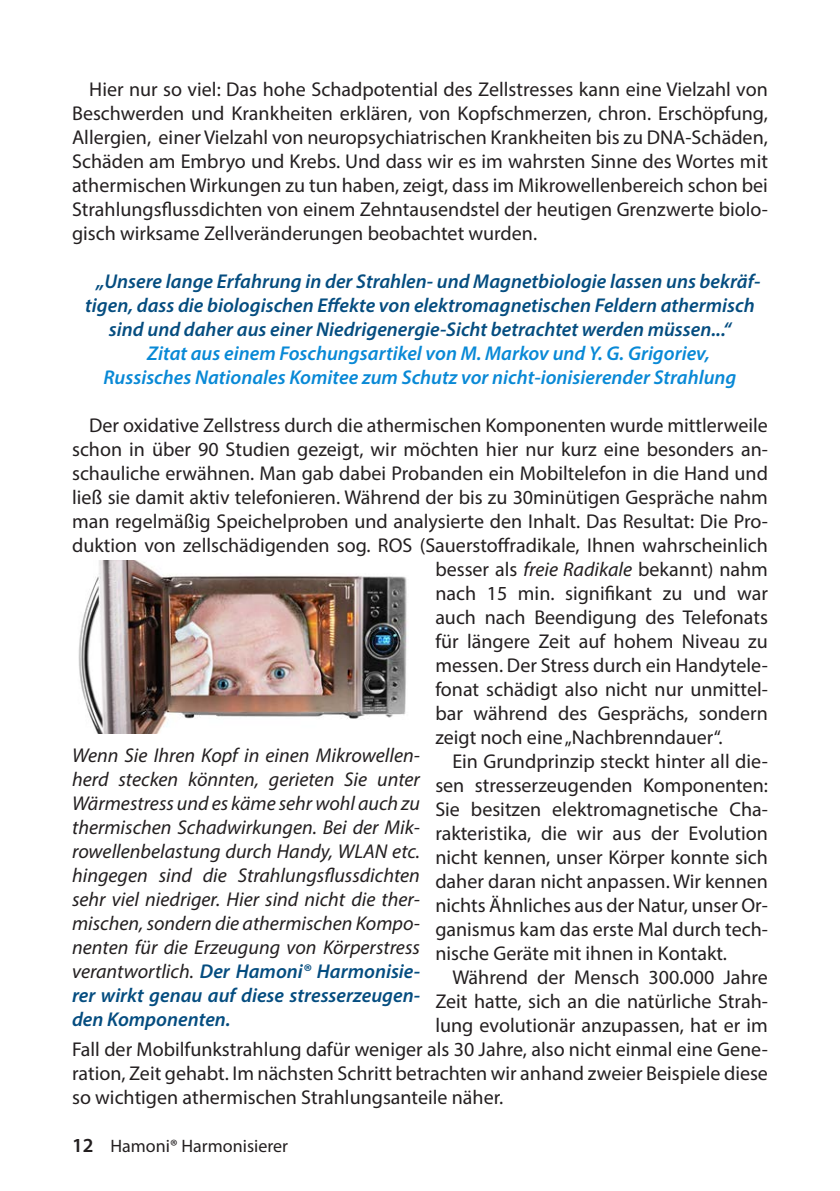
<style>
.page{position:relative;width:840px;height:1191px;background:#fff}
.page>*{position:absolute;margin:0;border:0;box-sizing:border-box;transform-origin:0 0}
.Normal_mit_Einzug{font:20px/24px "Myriad Pro";color:#231f20;text-align:justify}
.t1{font:italic 20px/24px "Myriad Pro";color:#231f20;text-align:justify}
.Normal_mit_Einzug-2{font:italic 600 20px/24px "Myriad Pro";color:#054d80;text-align:center}
.Normal_mit_Einzug-3{font:italic 600 20px/24px "Myriad Pro";color:#0989d6}
.t2{font:18px "Myriad Pro";color:#231f20}
.s1{font-style:italic}
.s2{font-weight:600;font-size:20px}
.s3{font-weight:600;color:#054d80}
</style>
<div class="page">
<img style="left:78px;top:560px;width:329px;height:174px">
<p class="Normal_mit_Einzug" style="left:72px;top:77px;width:697px;text-indent:17px">Hier nur so viel: Das hohe Schadpotential des Zellstresses kann eine Vielzahl von Beschwerden und Krankheiten erklären, von Kopfschmerzen, chron. Erschöpfung, Allergien, einer Vielzahl von neuropsychiatrischen Krankheiten bis zu DNA-Schäden, Schäden am Embryo und Krebs. Und dass wir es im wahrsten Sinne des Wortes mit athermischen Wirkungen zu tun haben, zeigt, dass im Mikrowellenbereich schon bei Strahlungsflussdichten von einem Zehntausendstel der heutigen Grenzwerte biolo&shy;gisch wirksame Zellveränderungen beobachtet wurden.</p>
<p class="Normal_mit_Einzug-2" style="left:85px;top:269px;width:676px">„Unsere lange Erfahrung in der Strahlen- und Magnetbiologie lassen uns bekräf&shy;tigen, dass die biologischen Effekte von elektromagnetischen Feldern athermisch sind und daher aus einer Niedrigenergie-Sicht betrachtet werden müssen...“</p>
<p class="Normal_mit_Einzug-3" style="left:103px;top:341px;width:634px;text-indent:44px">Zitat aus einem Foschungsartikel von M. Markov und Y. G. Grigoriev,<br>Russisches Nationales Komitee zum Schutz vor nicht-ionisierender Strahlung</p>
<p class="Normal_mit_Einzug" style="left:72px;top:413px;width:697px;text-indent:17px">Der oxidative Zellstress durch die athermischen Komponenten wurde mittlerweile schon in über 90 Studien gezeigt, wir möchten hier nur kurz eine besonders an&shy;schauliche erwähnen. Man gab dabei Probanden ein Mobiltelefon in die Hand und ließ sie damit aktiv telefonieren. Während der bis zu 30minütigen Gespräche nahm man regelmäßig Speichelproben und analysierte den Inhalt. Das Resultat: Die Pro&shy;duktion von zellschädigenden sog. ROS (Sauerstoffradikale, Ihnen wahrscheinlich</p>
<p class="Normal_mit_Einzug" style="left:435px;top:557px;width:334px">besser als <span class="s1">freie Radikale</span> bekannt) nahm nach 15 min. signifikant zu und war auch nach Beendigung des Telefonats für längere Zeit auf hohem Niveau zu messen. Der Stress durch ein Handytele&shy;fonat schädigt also nicht nur unmittel&shy;bar während des Gesprächs, sondern zeigt noch eine „Nachbrenndauer“.</p>
<p class="Normal_mit_Einzug" style="left:435px;top:749px;width:334px;text-indent:17px">Ein Grundprinzip steckt hinter all die&shy;sen stresserzeugenden Komponenten:<br>Sie besitzen elektromagnetische Cha&shy;rakteristika, die wir aus der Evolution nicht kennen, unser Körper konnte sich daher daran nicht anpassen. Wir kennen nichts Ähnliches aus der Natur, unser Or&shy;ganismus kam das erste Mal durch tech&shy;nische Geräte mit ihnen in Kontakt.</p>
<p class="Normal_mit_Einzug" style="left:452px;top:965px;width:317px">Während der Mensch 300.000 Jahre</p>
<p class="Normal_mit_Einzug" style="left:435px;top:989px;width:334px">Zeit hatte, sich an die natürliche Strah-</p>
<p class="Normal_mit_Einzug" style="left:435px;top:1013px;width:334px">lung evolutionär anzupassen, hat er im</p>
<p class="Normal_mit_Einzug" style="left:72px;top:1037px;width:697px">Fall der Mobilfunkstrahlung dafür weniger als 30 Jahre, also nicht einmal eine Gene-</p>
<p class="Normal_mit_Einzug" style="left:72px;top:1061px;width:697px">ration, Zeit gehabt. Im nächsten Schritt betrachten wir anhand zweier Beispiele diese</p>
<p class="Normal_mit_Einzug" style="left:72px;top:1085px;width:432px">so wichtigen athermischen Strahlungsanteile näher.</p>
<p class="t2" style="left:72px;top:1135px;width:217px"><span class="s2">12</span> Hamoni® Harmonisierer</p>
<p class="t1" style="left:72px;top:743px;width:349px">Wenn Sie Ihren Kopf in einen Mikrowellen&shy;herd stecken könnten, gerieten Sie unter Wärmestress und es käme sehr wohl auch zu thermischen Schadwirkungen. Bei der Mik&shy;rowellenbelastung durch Handy, WLAN etc. hingegen sind die Strahlungsflussdichten sehr viel niedriger. Hier sind nicht die ther&shy;mischen, sondern die athermischen Kompo&shy;nenten für die Erzeugung von Körperstress verantwortlich. <span class="s3">Der Hamoni® Harmonisie&shy;rer wirkt genau auf diese stresserzeugen&shy;den Komponenten.</span></p>
</div>
